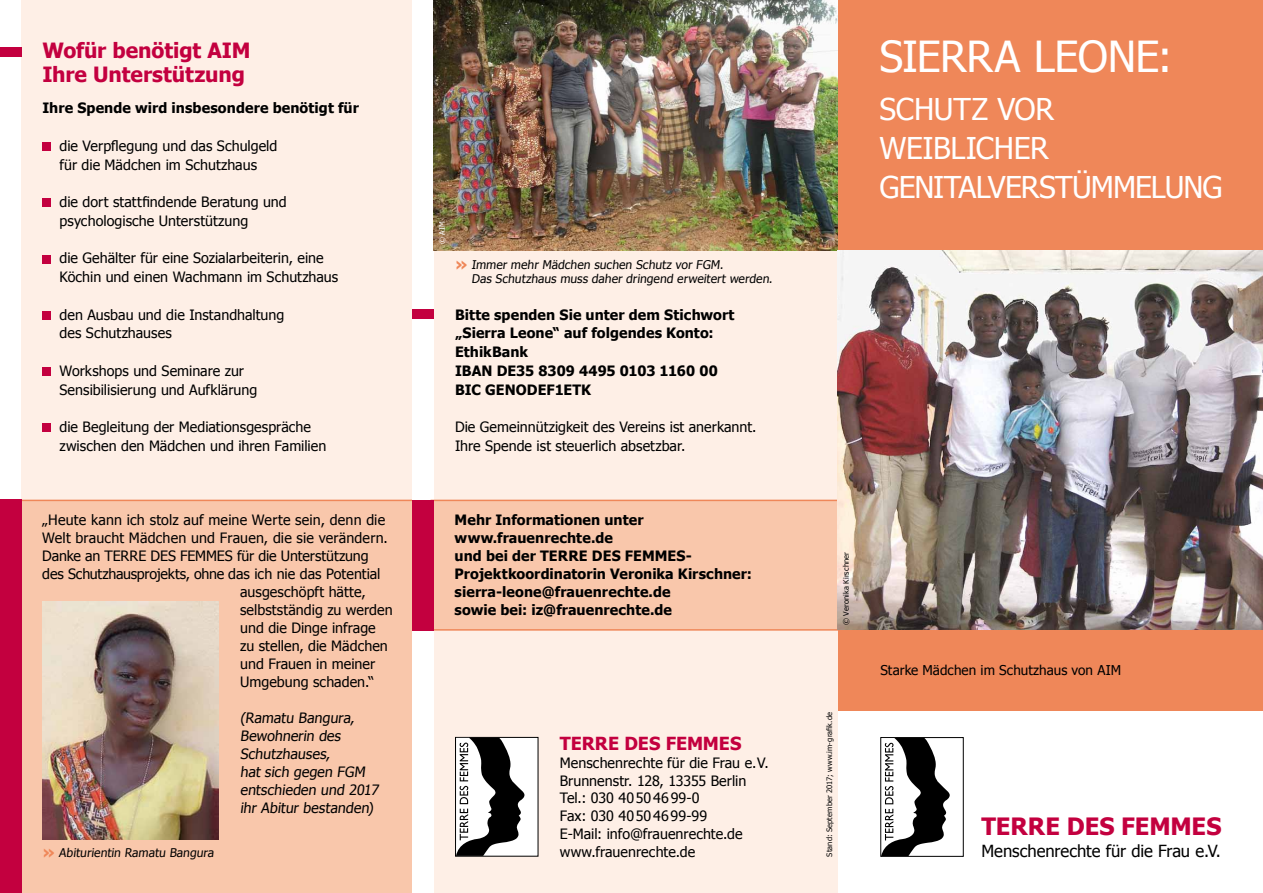
<style>
.page{position:relative;width:1263px;height:893px;background:#fff}
.page>*{position:absolute;margin:0;border:0;box-sizing:border-box;transform-origin:0 0}
.t1{font:42.75px "Tahoma";letter-spacing:-.015em;color:#fff}
.t2{font:30px "Tahoma";letter-spacing:-.005em;color:#fff}
.t3{font:700 23.85px "Tahoma";letter-spacing:-.005em;color:#c3003f}
.t4{font:700 21px/24px "Tahoma";letter-spacing:-.005em;color:#c3003f}
.t5{font:700 18px "Tahoma";color:#c3003f}
.t6{font:16.65px "Tahoma";letter-spacing:-.005em;color:#000}
.t7{font:14.25px/18.8px "Tahoma";color:#000}
.t8{font:700 14.25px/18px "Tahoma";letter-spacing:.005em;color:#000}
.t9{font:13.5px "Tahoma";color:#000}
.t10{font:12px/14.4px "Tahoma";letter-spacing:-.13em;color:#000}
.t11{font:7.5px "Tahoma";letter-spacing:.015em;color:#000}
.t12{font:7.5px "Tahoma";color:#fff}
.s1{font-weight:700;font-size:18px;color:#ef8759}
</style>
<div class="page">
<div style="left:838px;top:0;width:425px;height:710px;background:#ef8759"></div>
<div style="left:22px;top:0;width:816px;height:893px;background:#feefe6"></div>
<div style="left:22px;top:500px;width:390px;height:393px;background:#f9c7ab"></div>
<div style="left:0;top:500px;width:22px;height:393px;background:#c3003f"></div>
<div style="left:412px;top:0;width:22px;height:893px;background:#fff"></div>
<div style="left:43px;top:142px;width:8px;height:9px;background:#c3003f"></div>
<div style="left:43px;top:199px;width:8px;height:8px;background:#c3003f"></div>
<div style="left:43px;top:255px;width:8px;height:8px;background:#c3003f"></div>
<div style="left:43px;top:311px;width:8px;height:9px;background:#c3003f"></div>
<div style="left:43px;top:367px;width:8px;height:9px;background:#c3003f"></div>
<div style="left:43px;top:424px;width:8px;height:8px;background:#c3003f"></div>
<div style="left:880px;top:737px;width:84px;height:120px;border:1px solid #000"></div>
<svg style="left:881px;top:738px;width:69px;height:118px"></svg>
<div style="left:455px;top:737px;width:83px;height:119px;background:#fff"></div>
<div style="left:455px;top:737px;width:83px;height:120px;border:1px solid #000"></div>
<svg style="left:456px;top:738px;width:69px;height:118px"></svg>
<div style="left:0;top:47px;width:21px;height:10px;background:#c3003f"></div>
<div style="left:412px;top:309px;width:22px;height:9px;background:#c3003f"></div>
<img style="left:434px;top:0;width:404px;height:250px">
<div style="left:431px;top:500px;width:410px;height:130px;background:#f9c7ab"></div>
<div style="left:431px;top:500px;width:411px;height:131px;border:2px solid #ef8759"></div>
<div style="left:412px;top:500px;width:22px;height:131px;background:#c3003f"></div>
<img style="left:838px;top:250px;width:425px;height:379px">
<img style="left:43px;top:601px;width:176px;height:238px">
<h3 class="t4" style="left:43px;top:37px;width:210px">Wofür benötigt AIM<br>Ihre Unterstützung</h3>
<p class="t8" style="left:43px;top:99px;width:318px">Ihre Spende wird insbesondere benötigt für</p>
<p class="t7" style="left:60px;top:136px;width:219px">die Verpflegung und das Schulgeld für die Mädchen im Schutzhaus</p>
<p class="t7" style="left:60px;top:192px;width:229px">die dort stattfindende Beratung und psychologische Unterstützung</p>
<p class="t7" style="left:60px;top:248px;width:280px">die Gehälter für eine Sozialarbeiterin, eine<br>Köchin und einen Wachmann im Schutzhaus</p>
<p class="t7" style="left:60px;top:304px;width:226px">den Ausbau und die Instandhaltung des Schutzhauses</p>
<p class="t7" style="left:60px;top:361px;width:199px">Workshops und Seminare zur<br>Sensibilisierung und Aufklärung</p>
<p class="t7" style="left:60px;top:417px;width:268px">die Begleitung der Mediationsgespräche zwischen den Mädchen und ihren Familien</p>
<p class="t7" style="left:42px;top:510px;width:344px">„Heute kann ich stolz auf meine Werte sein, denn die</p>
<p class="t7" style="left:42px;top:528px;width:347px">Welt braucht Mädchen und Frauen, die sie verändern.</p>
<p class="t7" style="left:42px;top:546px;width:328px">Danke an TERRE DES FEMMES für die Unterstützung</p>
<p class="t7" style="left:42px;top:564px;width:340px">des Schutzhausprojekts, ohne das ich nie das Potential</p>
<p class="t7" style="left:240px;top:582px;width:127px">ausgeschöpft hätte,</p>
<p class="t7" style="left:240px;top:600px;width:154px">selbstständig zu werden</p>
<p class="t7" style="left:240px;top:618px;width:137px">und die Dinge infrage</p>
<p class="t7" style="left:240px;top:636px;width:149px">zu stellen, die Mädchen</p>
<p class="t7" style="left:240px;top:654px;width:137px">und Frauen in meiner</p>
<p class="t7" style="left:240px;top:672px;width:136px">Umgebung schaden.“</p>
<p class="t7" style="left:240px;top:708px;width:142px;line-height:18px">(Ramatu Bangura,<br>Bewohnerin des<br>Schutzhauses,<br>hat sich gegen FGM entschieden und 2017 ihr Abitur bestanden)</p>
<p class="t10" style="left:43px;top:845px;width:175px"><span class="s1">»</span> Abiturientin Ramatu Bangura</p>
<p class="t12" style="left:437px;top:244px;width:24px;rotate:-90deg">© AIM</p>
<p class="t10" style="left:471px;top:257px;width:304px;text-indent:-17px"><span class="s1">»</span> Immer mehr Mädchen suchen Schutz vor FGM.<br>Das Schutzhaus muss daher dringend erweitert werden.</p>
<p class="t8" style="left:455px;top:304px;width:281px;line-height:18.8px">Bitte spenden Sie unter dem Stichwort „Sierra Leone“ auf folgendes Konto:<br>EthikBank<br>IBAN DE35 8309 4495 0103 1160 00<br>BIC GENODEF1ETK</p>
<p class="t7" style="left:455px;top:417px;width:303px">Die Gemeinnützigkeit des Vereins ist anerkannt.<br>Ihre Spende ist steuerlich absetzbar.</p>
<p class="t8" style="left:455px;top:510px;width:299px">Mehr Informationen unter www.frauenrechte.de<br>und bei der TERRE DES FEMMES-<br>Projektkoordinatorin Veronika Kirschner: sierra-leone@frauenrechte.de<br>sowie bei: iz@frauenrechte.de</p>
<p class="t5" style="left:560px;top:732px;width:183px">TERRE DES FEMMES</p>
<p class="t7" style="left:560px;top:754px;width:211px;line-height:17.7px">Menschenrechte für die Frau e.V.<br>Brunnenstr. 128, 13355 Berlin<br>Tel.: 030 40504699-0<br>Fax: 030 40504699-99<br>E-Mail: info@frauenrechte.de www.frauenrechte.de</p>
<h1 class="t1" style="left:879px;top:29px;width:295px">SIERRA LEONE:</h1>
<h2 class="t2" style="left:879px;top:90px;width:54px">Schut</h2>
<h2 class="t2" style="left:971px;top:90px;width:47px">z vor</h2>
<h2 class="t2" style="left:879px;top:129px;width:17px">weibli</h2>
<h2 class="t2" style="left:976px;top:129px;width:37px">cher</h2>
<h2 class="t2" style="left:879px;top:168px;width:36px">Genitalverst</h2>
<h2 class="t2" style="left:1072px;top:168px;width:39px">ümmelung</h2>
<p class="t11" style="left:841px;top:625px;width:74px;rotate:-90deg">© Veronika Kirschner</p>
<p class="t11" style="left:825px;top:857px;width:146px;rotate:-90deg">Stand: September 2017; www.im-grafik.de</p>
<p class="t9" style="left:880px;top:661px;width:242px">Starke Mädchen im Schutzhaus von AIM</p>
<h3 class="t3" style="left:981px;top:811px;width:241px">TERRE DES FEMMES</h3>
<p class="t6" style="left:981px;top:840px;width:241px">Menschenrechte für die Frau e.V.</p>
</div>
